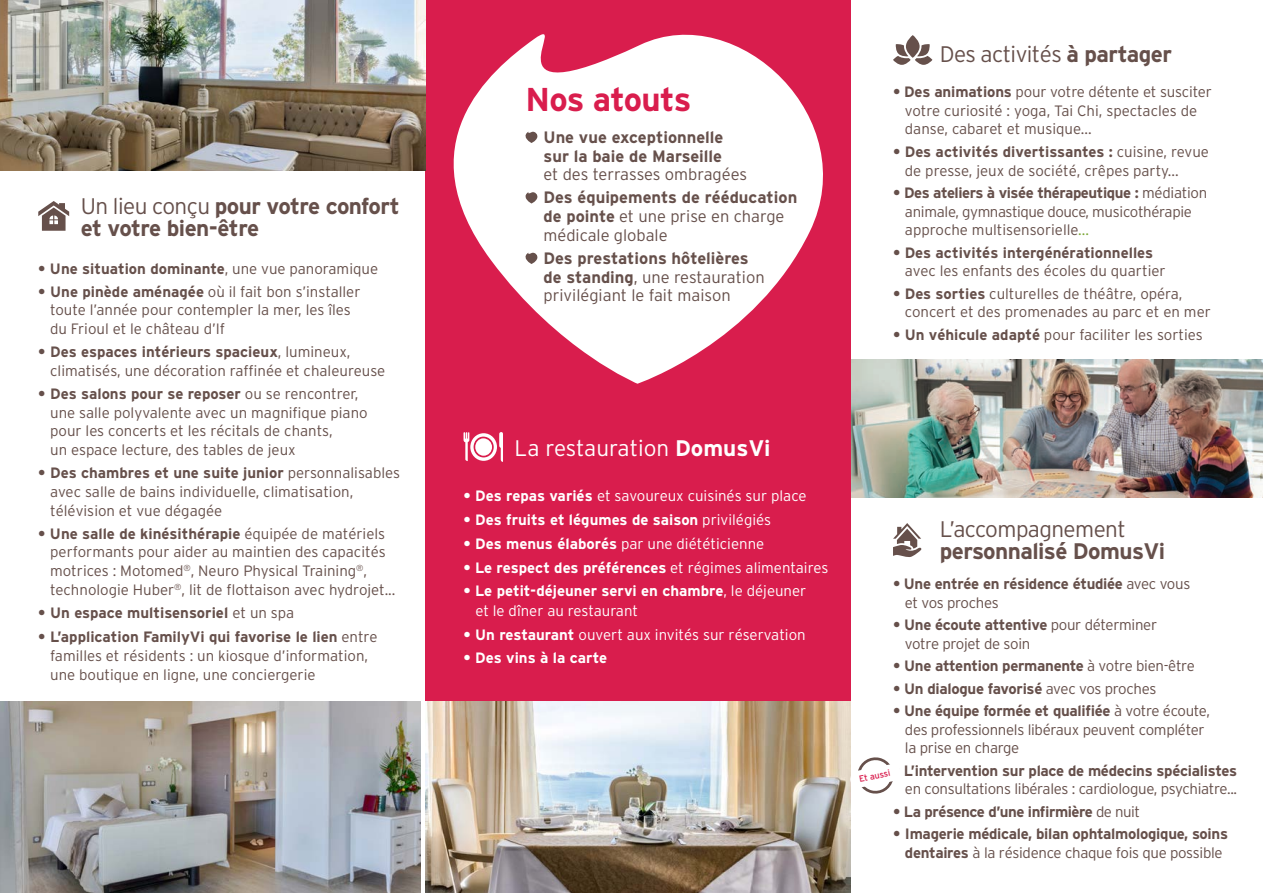
<style>
.page{position:relative;width:1263px;height:893px;background:#fff}
.page>*{position:absolute;margin:0;border:0;box-sizing:border-box;transform-origin:0 0}
.t1{font:700 33px "Interstate";letter-spacing:-.02em;color:#d91d4d}
.t2{font:700 22.5px "Interstate";letter-spacing:-.025em;color:#66504b}
.t3{font:300 22.5px "Interstate";letter-spacing:-.025em;color:#66504b}
.t4{font:300 22.5px "Interstate";color:#fff}
.t5{font:700 16.5px/18.8px "Interstate";color:#66504b}
.t6{font:300 16.5px/18.8px "Interstate";color:#66504b}
.t7{font:300 15px/18.8px "Interstate";color:#66504b}
.t8{font:300 15px/18.6px "Interstate";letter-spacing:-.02em;color:#66504b}
.t9{font:700 15px/18.6px "Interstate";letter-spacing:-.02em;color:#66504b}
.t10{font:300 15px/19.5px "Interstate";color:#fff}
.t11{font:700 15px/18.6px "Interstate";color:#66504b}
.t12{font:700 15px "Interstate";color:#fff}
.t13{font:9px "Interstate";color:#d91d4d}
.s1{font-weight:300}
.s2{font-weight:700}
.s3{color:#7aa635}
</style>
<div class="page">
<img style="left:850px;top:359px;width:413px;height:138px">
<div style="left:425px;top:0;width:425px;height:702px;background:#d91d4d"></div>
<img style="left:425px;top:702px;width:425px;height:191px">
<img style="left:0;top:0;width:404px;height:170px">
<img style="left:0;top:702px;width:421px;height:191px">
<svg style="left:404px;top:0;width:460px;height:384px;fill:#fff"></svg>
<svg style="left:524px;top:131px;width:15px;height:12px"></svg>
<svg style="left:524px;top:191px;width:15px;height:12px"></svg>
<svg style="left:524px;top:252px;width:15px;height:12px"></svg>
<svg style="left:463px;top:432px;width:40px;height:30px"></svg>
<div style="left:475px;top:438px;width:17px;height:18px;background:#fff;border-radius:50%"></div>
<svg style="left:38px;top:201px;width:31px;height:30px"></svg>
<svg style="left:893px;top:44px;width:39px;height:21px"></svg>
<svg style="left:906px;top:35px;width:13px;height:23px"></svg>
<svg style="left:893px;top:523px;width:29px;height:34px"></svg>
<svg style="left:849px;top:754px;width:44px;height:41px"></svg>
<p class="t2" style="left:81px;top:192px;width:320px"><span class="s1">Un lieu conçu</span> pour votre confort</p>
<p class="t2" style="left:81px;top:214px;width:180px">et votre bien-être</p>
<p class="t11" style="left:38px;top:259px;width:341px">• Une situation dominante<span class="s1">, une vue panoramique</span></p>
<p class="t7" style="left:50px;top:282px;width:312px;text-indent:-12px"><span class="s2">• Une pinède aménagée</span> où il fait bon s’installer toute l’année pour contempler la mer, les îles du Frioul et le château d’If</p>
<p class="t7" style="left:50px;top:342px;width:337px;text-indent:-12px"><span class="s2">• Des espaces intérieurs spacieux</span>, lumineux, climatisés, une décoration raffinée et chaleureuse</p>
<p class="t7" style="left:50px;top:384px;width:319px;text-indent:-12px"><span class="s2">• Des salons pour se reposer</span> ou se rencontrer, une salle polyvalente avec un magnifique piano pour les concerts et les récitals de chants,<br>un espace lecture, des tables de jeux</p>
<p class="t7" style="left:50px;top:463px;width:351px;text-indent:-12px"><span class="s2">• Des chambres et une suite junior</span> personnalisables avec salle de bains individuelle, climatisation, télévision et vue dégagée</p>
<p class="t7" style="left:50px;top:524px;width:347px;text-indent:-12px"><span class="s2">• Une salle de kinésithérapie</span> équipée de matériels performants pour aider au maintien des capacités motrices : Motomed<sup>®</sup>, Neuro Physical Training<sup>®</sup>, technologie Huber<sup>®</sup>, lit de flottaison avec hydrojet...</p>
<p class="t11" style="left:38px;top:603px;width:258px">• Un espace multisensoriel <span class="s1">et un spa</span></p>
<p class="t7" style="left:50px;top:627px;width:329px;line-height:19.2px;text-indent:-12px"><span class="s2">• L’application FamilyVi qui favorise le lien</span> entre familles et résidents : un kiosque d’information, une boutique en ligne, une conciergerie</p>
<p class="t1" style="left:525px;top:80px;width:167px">Nos atouts</p>
<p class="t5" style="left:543px;top:128px;width:205px">Une vue exceptionnelle sur la baie de Marseille<br><span class="s1">et des terrasses ombragées</span></p>
<p class="t5" style="left:543px;top:188px;width:255px">Des équipements de rééducation de pointe <span class="s1">et une prise en charge médicale globale</span></p>
<p class="t6" style="left:543px;top:249px;width:223px"><span class="s2">Des prestations hôtelières de standing</span>, une restauration privilégiant le fait maison</p>
<p class="t3" style="left:940px;top:41px;width:234px">Des activités <span class="s2">à partager</span></p>
<p class="t7" style="left:905px;top:83px;width:309px;text-indent:-12px"><span class="s2">• Des animations</span> pour votre détente et susciter votre curiosité : yoga, Tai Chi, spectacles de danse, cabaret et musique...</p>
<p class="t7" style="left:905px;top:142px;width:306px;text-indent:-12px"><span class="s2">• Des activités divertissantes :</span> cuisine, revue de presse, jeux de société, crêpes party...</p>
<p class="t8" style="left:905px;top:183px;width:304px;text-indent:-12px"><span class="s2">• Des ateliers à visée thérapeutique :</span> médiation animale, gymnastique douce, musicothérapie approche multisensorielle<span class="s3">...</span></p>
<p class="t11" style="left:905px;top:243px;width:262px;text-indent:-12px">• Des activités intergénérationnelles <span class="s1">avec les enfants des écoles du quartier</span></p>
<p class="t7" style="left:905px;top:284px;width:307px;text-indent:-12px"><span class="s2">• Des sorties</span> culturelles de théâtre, opéra, concert et des promenades au parc et en mer</p>
<p class="t7" style="left:893px;top:325px;width:311px"><span class="s2">• Un véhicule adapté</span> pour faciliter les sorties</p>
<p class="t4" style="left:514px;top:434px;width:258px">La restauration <span class="s2">DomusVi</span></p>
<p class="t10" style="left:463px;top:486px;width:345px"><span class="s2">• Des repas variés</span> et savoureux cuisinés sur place</p>
<p class="t12" style="left:463px;top:511px;width:309px">• Des fruits et légumes de saison <span class="s1">privilégiés</span></p>
<p class="t10" style="left:463px;top:534px;width:302px"><span class="s2">• Des menus élaborés</span> par une diététicienne</p>
<p class="t12" style="left:463px;top:558px;width:366px">• Le respect des préférences <span class="s1">et régimes alimentaires</span></p>
<p class="t10" style="left:475px;top:581px;width:332px;text-indent:-12px"><span class="s2">• Le petit-déjeuner servi en chambre</span>, le déjeuner et le dîner au restaurant</p>
<p class="t10" style="left:463px;top:624px;width:344px"><span class="s2">• Un restaurant</span> ouvert aux invités sur réservation</p>
<p class="t12" style="left:463px;top:649px;width:145px">• Des vins à la carte</p>
<p class="t3" style="left:940px;top:515px;width:187px">L’accompagnement</p>
<p class="t2" style="left:940px;top:538px;width:227px">personnalisé DomusVi</p>
<p class="t9" style="left:905px;top:574px;width:287px;text-indent:-12px">• Une entrée en résidence étudiée <span class="s1">avec vous et vos proches</span></p>
<p class="t8" style="left:905px;top:615px;width:254px;text-indent:-12px"><span class="s2">• Une écoute attentive</span> pour déterminer votre projet de soin</p>
<p class="t9" style="left:893px;top:656px;width:303px">• Une attention permanente <span class="s1">à votre bien-être</span></p>
<p class="t9" style="left:893px;top:679px;width:265px">• Un dialogue favorisé <span class="s1">avec vos proches</span></p>
<p class="t8" style="left:905px;top:701px;width:306px;text-indent:-12px"><span class="s2">• Une équipe formée et qualifiée</span> à votre écoute, des professionnels libéraux peuvent compléter la prise en charge</p>
<p class="t8" style="left:893px;top:761px;width:346px;text-align:right"><span class="s2">• L’intervention sur place de médecins spécialistes </span>en consultations libérales : cardiologue, psychiatre...</p>
<p class="t9" style="left:893px;top:802px;width:248px">• La présence d’une infirmière <span class="s1">de nuit</span></p>
<p class="t9" style="left:893px;top:824px;width:337px;text-align:center">• Imagerie médicale, bilan ophtalmologique, soins dentaires <span class="s1">à la résidence chaque fois que possible</span></p>
<p class="t13" style="left:858px;top:773px;width:33px;rotate:-11deg">Et aussi</p>
</div>
